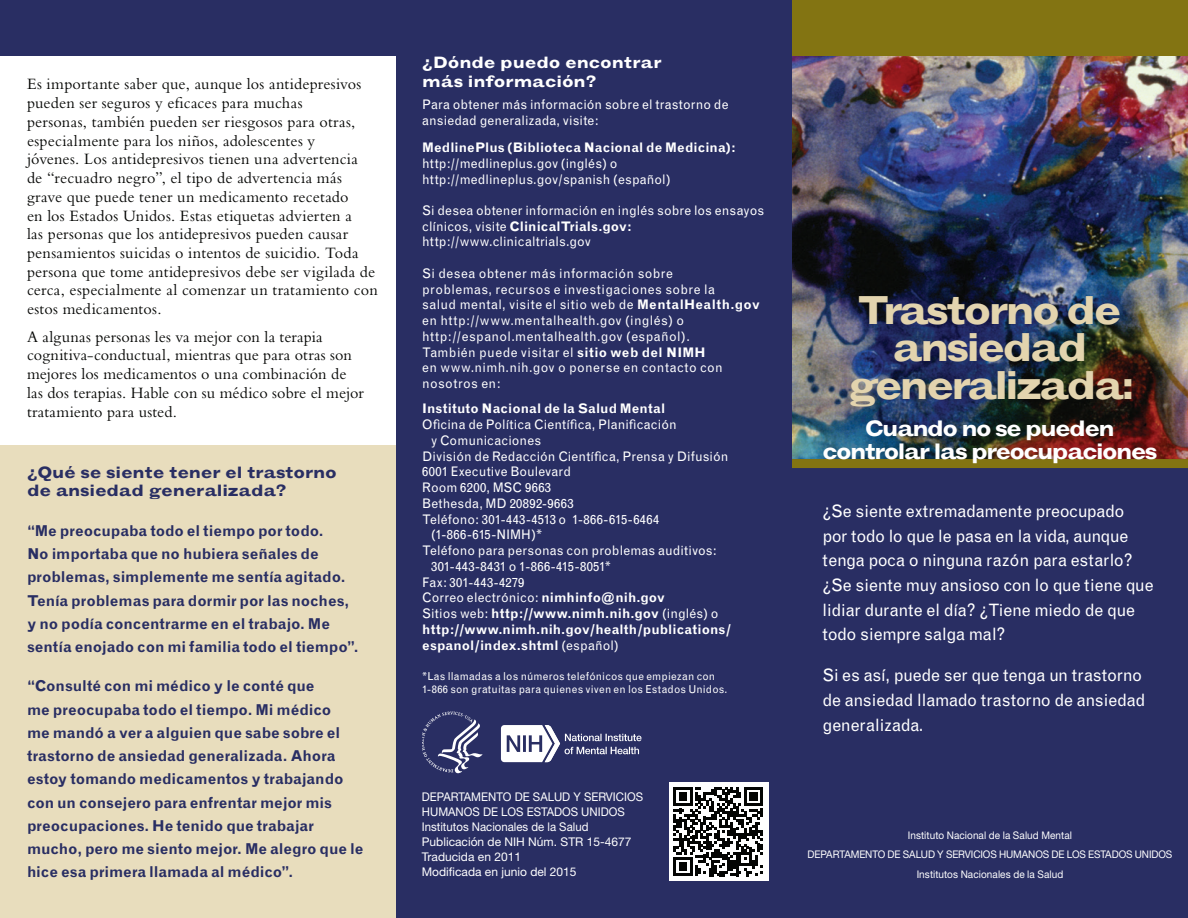
<style>
.page{position:relative;width:1188px;height:918px;background:#fff}
.page>*{position:absolute;margin:0;border:0;box-sizing:border-box;transform-origin:0 0}
.t1{font:700 expanded 40.5px/37.5px "Grotesque";letter-spacing:-.07em;color:#e3d4ae;text-align:center}
.t2{font:700 expanded 22.5px/22.5px "Grotesque";letter-spacing:-.07em;color:#fff;text-align:center}
.t3{font:17.1px/24.8px "Grotesque";letter-spacing:-.02em;color:#fff}
.t4{font:16.5px/18.8px "Bembo Std";letter-spacing:.01em;color:#040503}
.t5{font:700 expanded 16.5px/18px "Grotesque";letter-spacing:-.01em;color:#292e63}
.t6{font:700 expanded 16.5px/18.8px "Grotesque";letter-spacing:-.005em;color:#fff}
.t7{font:700 15px/23.2px "Grotesque";letter-spacing:-.005em;color:#292e63}
.t8{font:13.2px/15.8px "Grotesque";letter-spacing:.015em;color:#fff}
.t9{font:700 13.2px "Grotesque";letter-spacing:.01em;color:#fff}
.t10{font:13.2px "Grotesque";letter-spacing:-.005em;color:#fff}
.t11{font:12px/15px "Helvetica Neue LT Std";color:#fff;scale:.95 1}
.t12{font:10.95px/13.5px "Grotesque";letter-spacing:.015em;color:#fff}
.t13{font:10.5px/19.4px "Helvetica Neue LT Std";color:#fff;text-align:center;scale:.95 1}
.s1{font-weight:700}
.s2{font-weight:400}
</style>
<div class="page">
<div style="left:396px;top:45px;width:792px;height:873px;background:#292e63"></div>
<div style="left:0;top:446px;width:396px;height:472px;background:#e8ddbd"></div>
<img style="left:792px;top:55px;width:396px;height:404px">
<div style="left:792px;top:0;width:396px;height:55px;background:#837412"></div>
<div style="left:792px;top:459px;width:396px;height:9px;background:#837412"></div>
<div style="left:0;top:0;width:792px;height:55px;background:#292e63"></div>
<svg style="left:422px;top:712px;width:61px;height:61px"></svg>
<svg style="left:501px;top:725px;width:141px;height:37px"></svg>
<div style="left:669px;top:782px;width:99px;height:99px;background:#fff"></div>
<svg style="left:674px;top:787px;width:89px;height:89px"></svg>
<p class="t4" style="left:27px;top:74px;width:352px">Es importante saber que, aunque los antidepresivos pueden ser seguros y eficaces para muchas<br>personas, también pueden ser riesgosos para otras, especialmente para los niños, adolescentes y<br>jóvenes. Los antidepresivos tienen una advertencia<br>de “recuadro negro”, el tipo de advertencia más grave que puede tener un medicamento recetado<br>en los Estados Unidos. Estas etiquetas advierten a<br>las personas que los antidepresivos pueden causar pensamientos suicidas o intentos de suicidio. Toda persona que tome antidepresivos debe ser vigilada de cerca, especialmente al comenzar un tratamiento con estos medicamentos.</p>
<p class="t4" style="left:27px;top:327px;width:338px">A algunas personas les va mejor con la terapia cognitiva-conductual, mientras que para otras son mejores los medicamentos o una combinación de las dos terapias. Hable con su médico sobre el mejor tratamiento para usted.</p>
<h2 class="t5" style="left:27px;top:464px;width:311px">¿Qué se siente tener el trastorno de ansiedad generalizada?</h2>
<p class="t7" style="left:27px;top:519px;width:333px">“Me preocupaba todo el tiempo por todo.<br>No importaba que no hubiera señales de problemas, simplemente me sentía agitado.<br>Tenía problemas para dormir por las noches, y no podía concentrarme en el trabajo. Me sentía enojado con mi familia todo el tiempo”.</p>
<p class="t7" style="left:27px;top:675px;width:338px">“Consulté con mi médico y le conté que<br>me preocupaba todo el tiempo. Mi médico<br>me mandó a ver a alguien que sabe sobre el trastorno de ansiedad generalizada. Ahora estoy tomando medicamentos y trabajando con un consejero para enfrentar mejor mis preocupaciones. He tenido que trabajar mucho, pero me siento mejor. Me alegro que le hice esa primera llamada al médico”.</p>
<h2 class="t6" style="left:422px;top:53px;width:241px">¿Dónde puedo encontrar más información?</h2>
<p class="t8" style="left:422px;top:97px;width:308px">Para obtener más información sobre el trastorno de ansiedad generalizada, visite:</p>
<p class="t8" style="left:422px;top:140px;width:315px"><span class="s1">MedlinePlus (Biblioteca Nacional de Medicina): </span>http://medlineplus.gov (inglés) o http://medlineplus.gov/spanish (español)</p>
<p class="t8" style="left:422px;top:203px;width:344px">Si desea obtener información en inglés sobre los ensayos clínicos, visite <span class="s1">ClinicalTrials.gov: </span>http://www.clinicaltrials.gov</p>
<p class="t8" style="left:422px;top:266px;width:340px">Si desea obtener más información sobre<br>problemas, recursos e investigaciones sobre la<br>salud mental, visite el sitio web de <span class="s1">MentalHealth.gov </span>en http://www.mentalhealth.gov (inglés) o http://espanol.mentalhealth.gov (español).<br>También puede visitar el <span class="s1">sitio web del NIMH<br></span>en www.nimh.nih.gov o ponerse en contacto con nosotros en:</p>
<p class="t9" style="left:422px;top:401px;width:245px">Instituto Nacional de la Salud Mental</p>
<p class="t8" style="left:422px;top:417px;width:256px">Oficina de Política Científica, Planificación</p>
<p class="t8" style="left:431px;top:433px;width:112px">y Comunicaciones</p>
<p class="t8" style="left:422px;top:448px;width:308px">División de Redacción Científica, Prensa y Difusión</p>
<p class="t8" style="left:422px;top:464px;width:151px">6001 Executive Boulevard</p>
<p class="t8" style="left:422px;top:480px;width:130px">Room 6200, MSC 9663</p>
<p class="t8" style="left:422px;top:495px;width:153px">Bethesda, MD 20892-9663</p>
<p class="t8" style="left:422px;top:511px;width:239px">Teléfono: 301-443-4513 o 1-866-615-6464</p>
<p class="t10" style="left:431px;top:527px;width:113px">(1-866-615-NIMH)*</p>
<p class="t8" style="left:422px;top:543px;width:296px">Teléfono para personas con problemas auditivos:</p>
<p class="t8" style="left:431px;top:558px;width:182px">301-443-8431 o 1-866-415-8051*</p>
<p class="t8" style="left:422px;top:574px;width:104px">Fax: 301-443-4279</p>
<p class="t8" style="left:422px;top:590px;width:245px">Correo electrónico: <span class="s1">nimhinfo@nih.gov</span></p>
<p class="t9" style="left:422px;top:606px;width:298px"><span class="s2">Sitios web:</span> http://www.nimh.nih.gov <span class="s2">(inglés) o</span></p>
<p class="t9" style="left:422px;top:621px;width:310px">http://www.nimh.nih.gov/health/publications/</p>
<p class="t9" style="left:422px;top:637px;width:198px">espanol/index.shtml <span class="s2">(español)</span></p>
<p class="t12" style="left:422px;top:669px;width:307px">*Las llamadas a los números telefónicos que empiezan con<br>1-866 son gratuitas para quienes viven en los Estados Unidos.</p>
<p class="t11" style="left:422px;top:789px;width:234px">DEPARTAMENTO DE SALUD Y SERVICIOS<br>HUMANOS DE LOS ESTADOS UNIDOS<br>Institutos Nacionales de la Salud<br>Publicación de NIH Núm. STR 15-4677<br>Traducida en 2011<br>Modificada en junio del 2015</p>
<h1 class="t1" style="left:848px;top:291px;width:287px">Trastorno de ansiedad generalizada:</h1>
<p class="t2" style="left:823px;top:417px;width:336px">Cuando no se pueden controlar las preocupaciones</p>
<p class="t3" style="left:823px;top:499px;width:333px">¿Se siente extremadamente preocupado por todo lo que le pasa en la vida, aunque tenga poca o ninguna razón para estarlo? ¿Se siente muy ansioso con lo que tiene que lidiar durante el día? ¿Tiene miedo de que todo siempre salga mal?</p>
<p class="t3" style="left:823px;top:663px;width:324px">Si es así, puede ser que tenga un trastorno de ansiedad llamado trastorno de ansiedad generalizada.</p>
<p class="t13" style="left:808px;top:825px;width:385px">Instituto Nacional de la Salud Mental<br>DEPARTAMENTO DE SALUD Y SERVICIOS HUMANOS DE LOS ESTADOS UNIDOS<br>Institutos Nacionales de la Salud</p>
</div>
